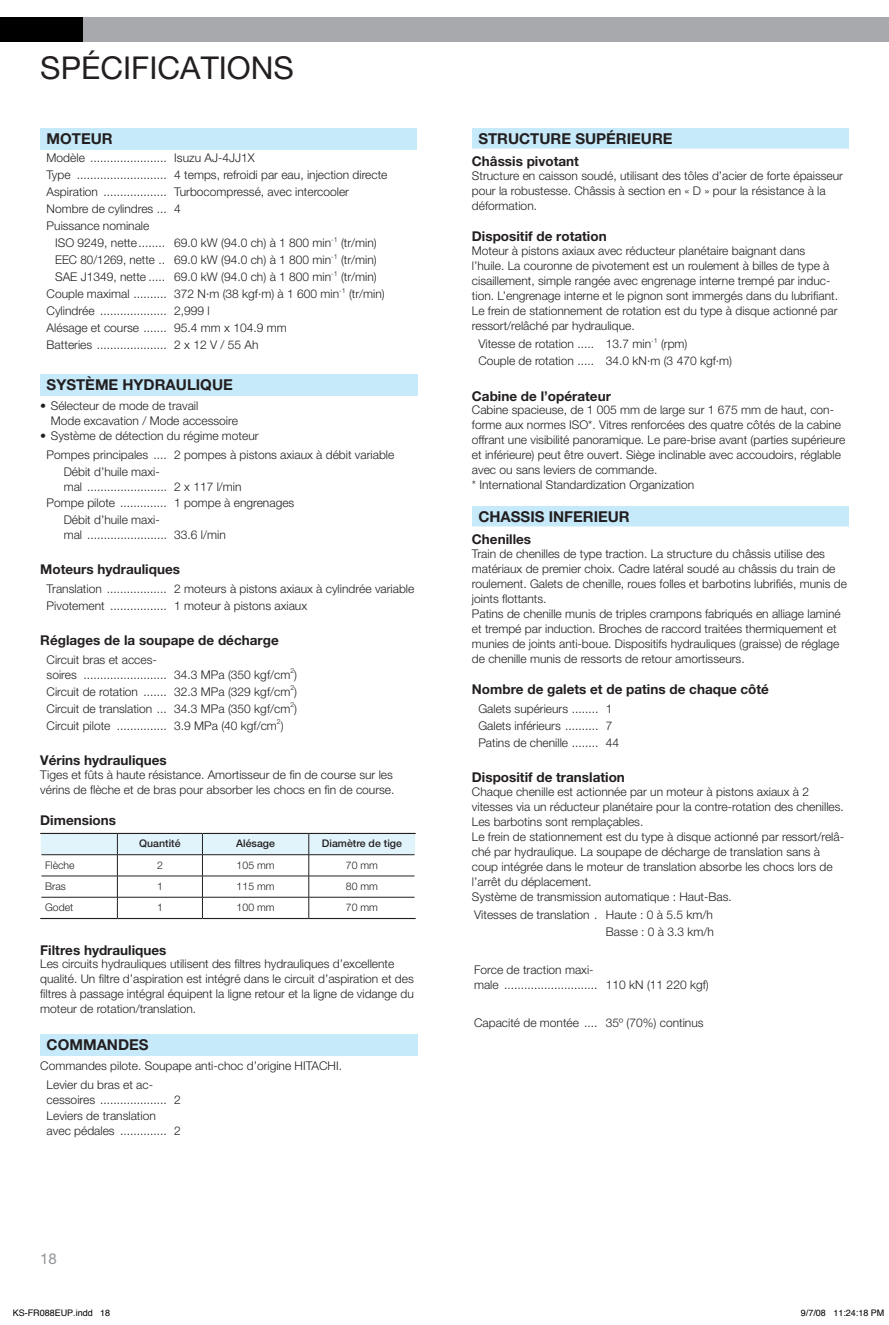
<style>
.page{position:relative;width:889px;height:1325px;background:#fff}
.page>*{position:absolute;margin:0;border:0;box-sizing:border-box;transform-origin:0 0}
.t1{font:31.5px "Helvetica Neue";color:#231f20}
.t2{font:700 15px "Helvetica Neue";color:#231f20}
.t3{font:15px "Helvetica Neue";color:#939598}
.t4{font:700 13.5px "Helvetica Neue";color:#231f20}
.t5{font:300 12px/15px "Helvetica Neue";color:#231f20}
.t6{font:300 10.5px "Helvetica Neue";color:#231f20}
.t7{font:500 10.5px "Helvetica Neue";color:#231f20}
.t8{font:9px "Helvetica";color:#000}
.t9{font:300 6.9px "Helvetica Neue";color:#231f20}
</style>
<div class="page">
<div style="left:40px;top:128px;width:377px;height:21px;background:#c6eafa"></div>
<div style="left:40px;top:374px;width:378px;height:21px;background:#c6eafa"></div>
<hr style="left:40px;top:833px;width:77px;height:1px;background:#231f20">
<hr style="left:309px;top:833px;width:107px;height:1px;background:#231f20">
<hr style="left:40px;top:918px;width:77px;height:1px;background:#231f20">
<hr style="left:117px;top:918px;width:85px;height:1px;background:#231f20">
<svg style="left:41px;top:833px;width:374px;height:85px"></svg>
<hr style="left:202px;top:918px;width:107px;height:1px;background:#231f20">
<hr style="left:309px;top:918px;width:107px;height:1px;background:#231f20">
<div style="left:40px;top:1034px;width:378px;height:21px;background:#c6eafa"></div>
<div style="left:0;top:18px;width:889px;height:24px;background:#a8a9ad"></div>
<div style="left:0;top:18px;width:83px;height:24px;background:#000"></div>
<div style="left:472px;top:128px;width:376px;height:21px;background:#c6eafa"></div>
<div style="left:472px;top:506px;width:376px;height:21px;background:#c6eafa"></div>
<hr style="left:472px;top:526px;width:376px;height:2px;background:#fff">
<h1 class="t1" style="left:40px;top:50px;width:255px">SPÉCIFICATIONS</h1>
<p class="t2" style="left:47px;top:130px;width:68px">MOTEUR</p>
<p class="t5" style="left:47px;top:150px;width:210px">Modèle ....................... Isuzu AJ-4JJ1X</p>
<p class="t5" style="left:47px;top:167px;width:342px">Type ........................... 4 temps, refroidi par eau, injection directe</p>
<p class="t5" style="left:47px;top:185px;width:304px">Aspiration ................... Turbocompressé, avec intercooler</p>
<p class="t5" style="left:47px;top:202px;width:136px">Nombre de cylindres ... 4</p>
<p class="t5" style="left:47px;top:219px;width:104px">Puissance nominale</p>
<p class="t5" style="left:55px;top:236px;width:278px">ISO 9249, nette ........ 69.0 kW (94.0 ch) à 1 800 min</p>
<p class="t9" style="left:331px;top:235px;width:8px">-1</p>
<p class="t5" style="left:341px;top:236px;width:37px">(tr/min)</p>
<p class="t5" style="left:55px;top:253px;width:278px">EEC 80/1269, nette .. 69.0 kW (94.0 ch) à 1 800 min</p>
<p class="t9" style="left:331px;top:252px;width:8px">-1</p>
<p class="t5" style="left:341px;top:253px;width:37px">(tr/min)</p>
<p class="t5" style="left:55px;top:270px;width:278px">SAE J1349, nette ..... 69.0 kW (94.0 ch) à 1 800 min</p>
<p class="t9" style="left:331px;top:269px;width:8px">-1</p>
<p class="t5" style="left:341px;top:270px;width:37px">(tr/min)</p>
<p class="t5" style="left:47px;top:287px;width:294px">Couple maximal .......... 372 N·m (38 kgf·m) à 1 600 min</p>
<p class="t9" style="left:339px;top:286px;width:8px">-1</p>
<p class="t5" style="left:349px;top:287px;width:37px">(tr/min)</p>
<p class="t5" style="left:47px;top:303px;width:242px;line-height:17px">Cylindrée .................... 2,999 l<br>Alésage et course ....... 95.4 mm x 104.9 mm<br>Batteries ..................... 2 x 12 V / 55 Ah</p>
<p class="t2" style="left:47px;top:376px;width:188px">SYSTÈME HYDRAULIQUE</p>
<p class="t5" style="left:51px;top:398px;width:189px;text-indent:-10px">• Sélecteur de mode de travail<br>Mode excavation / Mode accessoire</p>
<p class="t5" style="left:47px;top:426px;width:349px;line-height:19px;text-indent:-6px">• Système de détection du régime moteur<br>Pompes principales .... 2 pompes à pistons axiaux à débit variable</p>
<p class="t5" style="left:64px;top:464px;width:179px">Débit d’huile maxi-<br>mal ........................ 2 x 117 l/min</p>
<p class="t5" style="left:64px;top:495px;width:232px;line-height:16.6px;text-indent:-17px">Pompe pilote .............. 1 pompe à engrenages<br>Débit d’huile maxi-</p>
<p class="t5" style="left:64px;top:527px;width:164px">mal ........................ 33.6 l/min</p>
<p class="t4" style="left:40px;top:561px;width:141px">Moteurs hydrauliques</p>
<p class="t5" style="left:47px;top:580px;width:369px;line-height:17px">Translation .................. 2 moteurs à pistons axiaux à cylindrée variable<br>Pivotement ................. 1 moteur à pistons axiaux</p>
<p class="t4" style="left:40px;top:633px;width:240px">Réglages de la soupape de décharge</p>
<p class="t5" style="left:47px;top:652px;width:252px">Circuit bras et acces-<br>soires ......................... 34.3 MPa (350 kgf/cm )</p>
<p class="t9" style="left:290px;top:667px;width:5px">2</p>
<p class="t5" style="left:47px;top:684px;width:252px">Circuit de rotation ....... 32.3 MPa (329 kgf/cm )</p>
<p class="t9" style="left:290px;top:683px;width:5px">2</p>
<p class="t5" style="left:47px;top:701px;width:252px">Circuit de translation ... 34.3 MPa (350 kgf/cm )</p>
<p class="t9" style="left:290px;top:700px;width:5px">2</p>
<p class="t9" style="left:277px;top:717px;width:5px">2</p>
<p class="t5" style="left:47px;top:718px;width:239px">Circuit pilote ............... 3.9 MPa (40 kgf/cm )</p>
<p class="t4" style="left:40px;top:752px;width:128px">Vérins hydrauliques</p>
<p class="t5" style="left:40px;top:767px;width:356px">Tiges et fûts à haute résistance. Amortisseur de fin de course sur les vérins de flèche et de bras pour absorber les chocs en fin de course.</p>
<p class="t4" style="left:40px;top:812px;width:77px">Dimensions</p>
<p class="t7" style="left:139px;top:840px;width:43px">Quantité</p>
<p class="t7" style="left:236px;top:840px;width:40px">Alésage</p>
<p class="t7" style="left:322px;top:840px;width:81px">Diamètre de tige</p>
<p class="t6" style="left:45px;top:859px;width:31px">Flèche</p>
<p class="t6" style="left:157px;top:859px;width:7px">2</p>
<p class="t6" style="left:237px;top:859px;width:39px">105 mm</p>
<p class="t6" style="left:346px;top:859px;width:34px">70 mm</p>
<p class="t6" style="left:45px;top:880px;width:22px">Bras</p>
<p class="t6" style="left:157px;top:880px;width:7px">1</p>
<p class="t6" style="left:237px;top:880px;width:39px">115 mm</p>
<p class="t6" style="left:346px;top:880px;width:34px">80 mm</p>
<p class="t6" style="left:45px;top:902px;width:30px">Godet</p>
<p class="t6" style="left:157px;top:902px;width:7px">1</p>
<p class="t6" style="left:237px;top:902px;width:39px">100 mm</p>
<p class="t6" style="left:346px;top:902px;width:34px">70 mm</p>
<p class="t4" style="left:40px;top:942px;width:128px">Filtres hydrauliques</p>
<p class="t5" style="left:40px;top:956px;width:375px">Les circuits hydrauliques utilisent des filtres hydrauliques d’excellente qualité. Un filtre d’aspiration est intégré dans le circuit d’aspiration et des filtres à passage intégral équipent la ligne retour et la ligne de vidange du moteur de rotation/translation.</p>
<p class="t2" style="left:47px;top:1036px;width:103px">COMMANDES</p>
<p class="t5" style="left:47px;top:1056px;width:297px;line-height:18.6px;text-indent:-6px">Commandes pilote. Soupape anti-choc d’origine HITACHI.<br>Levier du bras et ac-</p>
<p class="t5" style="left:47px;top:1091px;width:136px;line-height:16.2px">cessoires .................... 2<br>Leviers de translation</p>
<p class="t5" style="left:47px;top:1123px;width:136px">avec pédales .............. 2</p>
<p class="t3" style="left:40px;top:1250px;width:18px">18</p>
<p class="t2" style="left:478px;top:130px;width:196px">STRUCTURE SUPÉRIEURE</p>
<p class="t4" style="left:472px;top:154px;width:109px">Châssis pivotant</p>
<p class="t5" style="left:472px;top:168px;width:372px">Structure en caisson soudé, utilisant des tôles d’acier de forte épaisseur pour la robustesse. Châssis à section en « D » pour la résistance à la déformation.</p>
<p class="t4" style="left:472px;top:229px;width:136px">Dispositif de rotation</p>
<p class="t5" style="left:472px;top:243px;width:368px">Moteur à pistons axiaux avec réducteur planétaire baignant dans l’huile. La couronne de pivotement est un roulement à billes de type à cisaillement, simple rangée avec engrenage interne trempé par induc&shy;tion. L’engrenage interne et le pignon sont immergés dans du lubrifiant.<br>Le frein de stationnement de rotation est du type à disque actionné par ressort/relâché par hydraulique.</p>
<p class="t5" style="left:478px;top:337px;width:174px">Vitesse de rotation ..... 13.7 min</p>
<p class="t9" style="left:651px;top:336px;width:8px">-1</p>
<p class="t5" style="left:478px;top:336px;width:255px;line-height:17px;text-indent:183px">(rpm)<br>Couple de rotation ..... 34.0 kN·m (3 470 kgf·m)</p>
<p class="t4" style="left:472px;top:388px;width:140px">Cabine de l’opérateur</p>
<p class="t5" style="left:472px;top:402px;width:375px">Cabine spacieuse, de 1 005 mm de large sur 1 675 mm de haut, con&shy;forme aux normes ISO*. Vitres renforcées des quatre côtés de la cabine offrant une visibilité panoramique. Le pare-brise avant (parties supérieure et inférieure) peut être ouvert. Siège inclinable avec accoudoirs, réglable avec ou sans leviers de commande.<br>* International Standardization Organization</p>
<p class="t2" style="left:478px;top:508px;width:153px">CHASSIS INFERIEUR</p>
<p class="t4" style="left:472px;top:531px;width:61px">Chenilles</p>
<p class="t5" style="left:472px;top:546px;width:376px">Train de chenilles de type traction. La structure du châssis utilise des matériaux de premier choix. Cadre latéral soudé au châssis du train de roulement. Galets de chenille, roues folles et barbotins lubrifiés, munis de joints flottants.<br>Patins de chenille munis de triples crampons fabriqués en alliage laminé et trempé par induction. Broches de raccord traitées thermiquement et munies de joints anti-boue. Dispositifs hydrauliques (graisse) de réglage de chenille munis de ressorts de retour amortisseurs.</p>
<p class="t4" style="left:472px;top:681px;width:298px">Nombre de galets et de patins de chaque côté</p>
<p class="t5" style="left:478px;top:700px;width:142px;line-height:17px">Galets supérieurs ........ 1<br>Galets inférieurs .......... 7<br>Patins de chenille ........ 44</p>
<p class="t4" style="left:472px;top:769px;width:154px">Dispositif de translation</p>
<p class="t5" style="left:472px;top:784px;width:374px">Chaque chenille est actionnée par un moteur à pistons axiaux à 2 vitesses via un réducteur planétaire pour la contre-rotation des chenilles.<br>Les barbotins sont remplaçables.<br>Le frein de stationnement est du type à disque actionné par ressort/relâ&shy;ché par hydraulique. La soupape de décharge de translation sans à coup intégrée dans le moteur de translation absorbe les chocs lors de l’arrêt du déplacement.<br>Système de transmission automatique : Haut-Bas.</p>
<p class="t5" style="left:474px;top:907px;width:241px;line-height:17px;text-align:right">Vitesses de translation . Haute : 0 à 5.5 km/h<br>Basse : 0 à 3.3 km/h</p>
<p class="t5" style="left:474px;top:962px;width:236px">Force de traction maxi-<br>male ............................ 110 kN (11 220 kgf)</p>
<p class="t5" style="left:474px;top:1015px;width:231px">Capacité de montée .... 35º (70%) continus</p>
<p class="t8" style="left:13px;top:1307px;width:99px">KS-FR088EUP.indd 18</p>
<p class="t8" style="left:801px;top:1307px;width:85px">9/7/08 11:24:18 PM</p>
</div>
